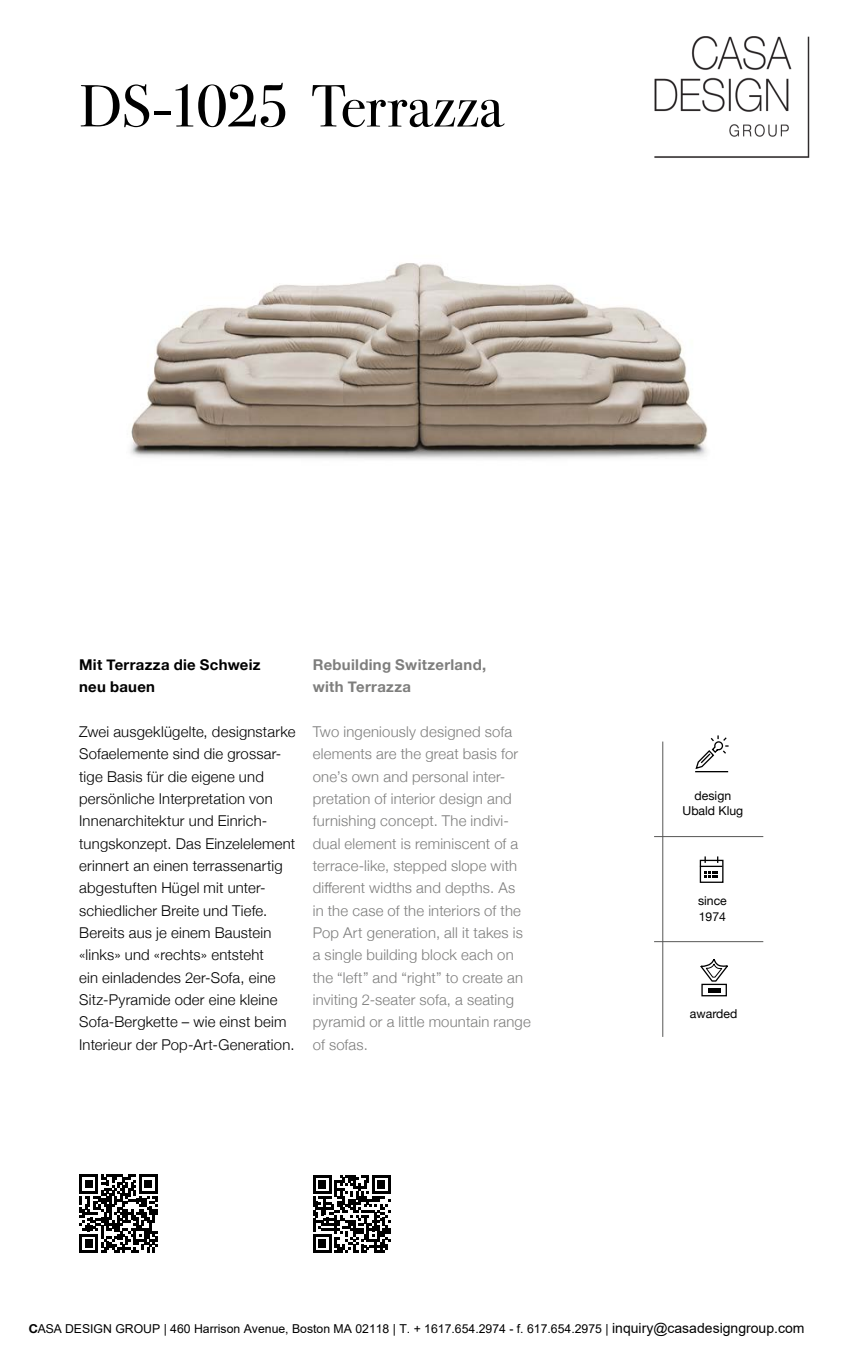
<style>
.page{position:relative;width:844px;height:1365px;background:#fff}
.page>*{position:absolute;margin:0;border:0;box-sizing:border-box;transform-origin:0 0}
.Headline-coverpage-34pt{font:59.5px "Bodoni Svty Two ITCTT";letter-spacing:-.01em;color:#000}
.copy_8_5pt{font:300 14.88px/22.4px "Helvetica Neue";letter-spacing:.015em;color:#000}
.copy_8_5pt-2{font:300 14.88px/22.4px "Helvetica Neue";letter-spacing:.015em;color:#7e7e7d}
.copy_8_5pt-3{font:700 14.88px/22.4px "Helvetica Neue";letter-spacing:.02em;color:#7e7e7d}
.copy_8_5pt-4{font:700 14.88px/22.4px "Helvetica Neue";letter-spacing:.02em;color:#000}
.t1{font:12.25px "Arial";color:#000}
.Icon_Box_-_Copy{font:12.25px/15.8px "Helvetica Neue";color:#000}
.s1{font-family:"Helvetica Neue";font-weight:700}
.s2{font-family:"Helvetica Neue"}
.s3{font-size:14px}
</style>
<div class="page">
<svg style="left:313px;top:1175px;width:77px;height:77px"></svg>
<img style="left:130px;top:263px;width:578px;height:196px">
<hr style="left:654px;top:941px;width:109px;height:1px;background:#575756">
<hr style="left:654px;top:836px;width:109px;height:1px;background:#575756">
<hr style="left:662px;top:741px;width:1px;height:295px;background:#575756">
<div style="left:699px;top:859px;width:24px;height:23px;border:1px solid #000"></div>
<hr style="left:699px;top:865px;width:23px;height:2px;background:#000">
<svg style="left:704px;top:871px;width:14px;height:6px"></svg>
<hr style="left:695px;top:771px;width:33px;height:1px;background:#000">
<svg style="left:695px;top:735px;width:33px;height:34px"></svg>
<svg style="left:79px;top:1174px;width:79px;height:78px"></svg>
<div style="left:701px;top:983px;width:25px;height:13px;border:1px solid #000"></div>
<div style="left:707px;top:987px;width:13px;height:5px;background:#000"></div>
<svg style="left:700px;top:959px;width:28px;height:23px"></svg>
<img style="left:654px;top:36px;width:156px;height:122px">
<p class="Headline-coverpage-34pt" style="left:79px;top:57px;width:424px">DS‑1025 Terrazza</p>
<p class="copy_8_5pt-4" style="left:79px;top:654px;width:183px">Mit Terrazza die Schweiz neu bauen</p>
<p class="copy_8_5pt" style="left:79px;top:719px;width:218px">Zwei ausgeklügelte, designstarke<br>Sofaelemente sind die grossar&shy;tige Basis für die eigene und persönliche Interpretation von<br>Innenarchitektur und Einrich&shy;tungskonzept. Das Einzelelement erinnert an einen terrassenartig abgestuften Hügel mit unter&shy;schiedlicher Breite und Tiefe.<br>Bereits aus je einem Baustein «links» und «rechts» entsteht<br>ein einladendes 2er-Sofa, eine<br>Sitz-Pyramide oder eine kleine<br>Sofa-Bergkette – wie einst beim<br>Interieur der Pop-Art-Generation.</p>
<p class="copy_8_5pt-3" style="left:313px;top:654px;width:175px">Rebuilding Switzerland, with Terrazza</p>
<p class="copy_8_5pt-2" style="left:313px;top:719px;width:219px">Two ingeniously designed sofa elements are the great basis for one’s own and personal inter&shy;pretation of interior design and furnishing concept. The indivi&shy;dual element is reminiscent of a terrace-like, stepped slope with different widths and depths. As<br>in the case of the interiors of the<br>Pop Art generation, all it takes is a single building block each on the “left” and “right” to create an inviting 2-seater sofa, a seating pyramid or a little mountain range of sofas.</p>
<p class="Icon_Box_-_Copy" style="left:682px;top:788px;width:62px;text-align:center">design<br>Ubald Klug</p>
<p class="Icon_Box_-_Copy" style="left:697px;top:893px;width:30px">since<br>1974</p>
<p class="Icon_Box_-_Copy" style="left:689px;top:1006px;width:49px">awarded</p>
<p class="t1" style="left:29px;top:1322px;width:777px"><span class="s1">C</span><span class="s2">ASA</span> DESIGN GROUP | 460 Harrison Avenue, Boston MA 02118 | T. + 1617.654.2974 - f. 617.654.2975 | <span class="s3">inquiry@casadesigngroup.com</span></p>
</div>
